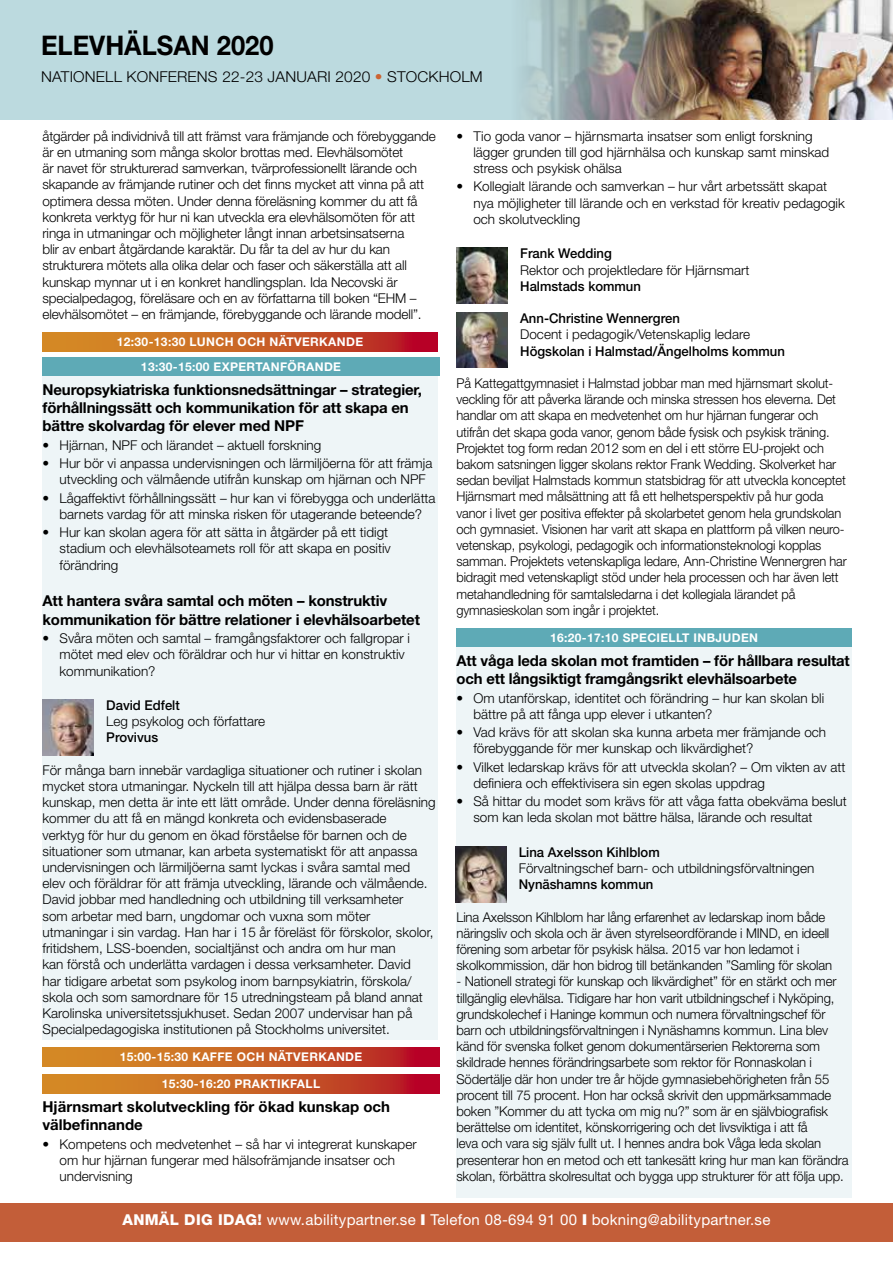
<style>
.page{position:relative;width:893px;height:1263px;background:#fff}
.page>*{position:absolute;margin:0;border:0;box-sizing:border-box;transform-origin:0 0}
.t1{font:700 27px "Helvetica Neue LT Std";color:#000;scale:.94 1}
.t2{font:700 15px/18.5px "Helvetica Neue LT Std";letter-spacing:-.01em;color:#000}
.t3{font:15px "Helvetica Neue LT Std";letter-spacing:.02em;color:#fff}
.t4{font:300 15px "Helvetica Neue LT Std";letter-spacing:.01em;color:#000}
.t5{font:300 13.5px/16.2px "Helvetica Neue LT Std";letter-spacing:-.01em;color:#000}
.t6{font:300 13.5px/16.2px "Helvetica Neue LT Std";letter-spacing:-.01em;color:#000;scale:.95 1}
.t7{font:500 13.5px "Helvetica Neue LT Std";color:#000}
.t8{font:700 12px/24.8px "Helvetica Neue LT Std";letter-spacing:.03em;color:#fff;text-align:center}
.t9{font:700 12px "Helvetica Neue LT Std";color:#fff;scale:1.05 1}
.s1{color:#cb6433}
.s2{font-weight:800}
.s3{font-weight:900}
</style>
<div class="page">
<div style="left:43px;top:373px;width:395px;height:667px;background:#eef5f7"></div>
<div style="left:456px;top:631px;width:396px;height:566px;background:#eef5f7"></div>
<svg style="left:43px;top:333px;width:394px;height:18px;background:#c85b25"></svg>
<div style="left:43px;top:357px;width:397px;height:19px;background:#5eaab6"></div>
<svg style="left:43px;top:1048px;width:397px;height:18px;background:#c85b25"></svg>
<svg style="left:43px;top:1075px;width:397px;height:18px;background:#c85b25"></svg>
<div style="left:0;top:1203px;width:893px;height:39px;background:#c35e39"></div>
<div style="left:456px;top:629px;width:396px;height:18px;background:#5eaab6"></div>
<img style="left:43px;top:700px;width:51px;height:55px">
<img style="left:456px;top:248px;width:51px;height:55px">
<img style="left:456px;top:313px;width:51px;height:55px">
<img style="left:455px;top:847px;width:51px;height:55px">
<hr style="left:0;top:0;width:1px;height:119px;background:#bcdadf">
<div style="left:1px;top:0;width:891px;height:119px;background:#bcdadf"></div>
<img style="left:520px;top:0;width:373px;height:119px">
<h1 class="t1" style="left:41px;top:29px;width:249px">ELEVHÄLSAN 2020</h1>
<p class="t4" style="left:41px;top:67px;width:443px">NATIONELL KONFERENS 22-23 JANUARI 2020 <span class="s1">•</span> STOCKHOLM</p>
<p class="t5" style="left:43px;top:128px;width:395px">åtgärder på individnivå till att främst vara främjande och förebyggande är en utmaning som många skolor brottas med. Elevhälsomötet<br>är navet för strukturerad samverkan, tvärprofessionellt lärande och skapande av främjande rutiner och det finns mycket att vinna på att optimera dessa möten. Under denna föreläsning kommer du att få konkreta verktyg för hur ni kan utveckla era elevhälsomöten för att ringa in utmaningar och möjligheter långt innan arbetsinsatserna<br>blir av enbart åtgärdande karaktär. Du får ta del av hur du kan strukturera mötets alla olika delar och faser och säkerställa att all kunskap mynnar ut i en konkret handlingsplan. Ida Necovski är specialpedagog, föreläsare och en av författarna till boken “EHM – elevhälsomötet – en främjande, förebyggande och lärande modell”.</p>
<p class="t8" style="left:117px;top:329px;width:248px">12:30-13:30 LUNCH OCH NÄTVERKANDE<br>13:30-15:00 EXPERTANFÖRANDE</p>
<p class="t2" style="left:43px;top:380px;width:381px">Neuropsykiatriska funktionsnedsättningar – strategier, förhållningssätt och kommunikation för att skapa en bättre skolvardag för elever med NPF</p>
<p class="t5" style="left:43px;top:437px;width:280px">• Hjärnan, NPF och lärandet – aktuell forskning</p>
<p class="t5" style="left:60px;top:455px;width:374px;text-indent:-17px">• Hur bör vi anpassa undervisningen och lärmiljöerna för att främja utveckling och välmående utifrån kunskap om hjärnan och NPF</p>
<p class="t5" style="left:43px;top:489px;width:395px;text-align:center">• Lågaffektivt förhållningssätt – hur kan vi förebygga och underlätta barnets vardag för att minska risken för utagerande beteende?</p>
<p class="t5" style="left:60px;top:524px;width:333px;text-indent:-17px">• Hur kan skolan agera för att sätta in åtgärder på ett tidigt stadium och elevhälsoteamets roll för att skapa en positiv förändring</p>
<p class="t2" style="left:43px;top:591px;width:379px">Att hantera svåra samtal och möten – konstruktiv kommunikation för bättre relationer i elevhälsoarbetet</p>
<p class="t5" style="left:60px;top:630px;width:352px;text-indent:-17px">• Svåra möten och samtal – framgångsfaktorer och fallgropar i mötet med elev och föräldrar och hur vi hittar en konstruktiv kommunikation?</p>
<p class="t7" style="left:106px;top:697px;width:75px">David Edfelt</p>
<p class="t5" style="left:106px;top:713px;width:160px">Leg psykolog och författare</p>
<p class="t7" style="left:106px;top:730px;width:53px">Provivus</p>
<p class="t5" style="left:43px;top:762px;width:395px">För många barn innebär vardagliga situationer och rutiner i skolan mycket stora utmaningar. Nyckeln till att hjälpa dessa barn är rätt kunskap, men detta är inte ett lätt område. Under denna föreläsning kommer du att få en mängd konkreta och evidensbaserade<br>verktyg för hur du genom en ökad förståelse för barnen och de situationer som utmanar, kan arbeta systematiskt för att anpassa undervisningen och lärmiljöerna samt lyckas i svåra samtal med elev och föräldrar för att främja utveckling, lärande och välmående.<br>David jobbar med handledning och utbildning till verksamheter<br>som arbetar med barn, ungdomar och vuxna som möter utmaningar i sin vardag. Han har i 15 år föreläst för förskolor, skolor, fritidshem, LSS-boenden, socialtjänst och andra om hur man<br>kan förstå och underlätta vardagen i dessa verksamheter. David<br>har tidigare arbetat som psykolog inom barnpsykiatrin, förskola/ skola och som samordnare för 15 utredningsteam på bland annat Karolinska universitetssjukhuset. Sedan 2007 undervisar han på Specialpedagogiska institutionen på Stockholms universitet.</p>
<p class="t8" style="left:120px;top:1044px;width:244px">15:00-15:30 KAFFE OCH NÄTVERKANDE</p>
<p class="t8" style="left:162px;top:1071px;width:160px">15:30-16:20 PRAKTIKFALL</p>
<p class="t2" style="left:43px;top:1097px;width:349px">Hjärnsmart skolutveckling för ökad kunskap och välbefinnande</p>
<p class="t5" style="left:60px;top:1135px;width:359px;text-indent:-17px">• Kompetens och medvetenhet – så har vi integrerat kunskaper om hur hjärnan fungerar med hälsofrämjande insatser och undervisning</p>
<p class="t9" style="left:43px;top:1211px;width:756px">ANMÄL DIG IDAG! Telefon 08-694 91 00, fax 08-694 91 04 eller bokning@abilitypartner.se | Besök oss gärna på www.abilitypartner.se!</p>
<p class="t5" style="left:473px;top:128px;width:357px;text-indent:-17px">• Tio goda vanor – hjärnsmarta insatser som enligt forskning lägger grunden till god hjärnhälsa och kunskap samt minskad stress och psykisk ohälsa</p>
<p class="t5" style="left:473px;top:178px;width:373px;text-indent:-17px">• Kollegialt lärande och samverkan – hur vårt arbetssätt skapat nya möjligheter till lärande och en verkstad för kreativ pedagogik och skolutveckling</p>
<p class="t7" style="left:520px;top:246px;width:93px">Frank Wedding</p>
<p class="t5" style="left:520px;top:261px;width:231px">Rektor och projektledare för Hjärnsmart</p>
<p class="t7" style="left:520px;top:278px;width:122px">Halmstads kommun</p>
<p class="t7" style="left:520px;top:310px;width:161px">Ann-Christine Wennergren</p>
<p class="t5" style="left:520px;top:326px;width:231px">Docent i pedagogik/Vetenskaplig ledare</p>
<p class="t7" style="left:520px;top:343px;width:266px">Högskolan i Halmstad/Ängelholms kommun</p>
<p class="t6" style="left:456px;top:375px;width:412px">På Kattegattgymnasiet i Halmstad jobbar man med hjärnsmart skolut&shy;veckling för att påverka lärande och minska stressen hos eleverna. Det handlar om att skapa en medvetenhet om hur hjärnan fungerar och utifrån det skapa goda vanor, genom både fysisk och psykisk träning.<br>Projektet tog form redan 2012 som en del i ett större EU-projekt och bakom satsningen ligger skolans rektor Frank Wedding. Skolverket har sedan beviljat Halmstads kommun statsbidrag för att utveckla konceptet Hjärnsmart med målsättning att få ett helhetsperspektiv på hur goda vanor i livet ger positiva effekter på skolarbetet genom hela grundskolan och gymnasiet. Visionen har varit att skapa en plattform på vilken neuro&shy;vetenskap, psykologi, pedagogik och informationsteknologi kopplas samman. Projektets vetenskapliga ledare, Ann-Christine Wennergren har bidragit med vetenskapligt stöd under hela processen och har även lett metahandledning för samtalsledarna i det kollegiala lärandet på gymnasieskolan som ingår i projektet.</p>
<p class="t8" style="left:550px;top:625px;width:210px">16:20-17:10 SPECIELLT INBJUDEN</p>
<p class="t2" style="left:456px;top:651px;width:395px">Att våga leda skolan mot framtiden – för hållbara resultat och ett långsiktigt framgångsrikt elevhälsoarbete</p>
<p class="t5" style="left:473px;top:689px;width:352px;text-indent:-17px">• Om utanförskap, identitet och förändring – hur kan skolan bli bättre på att fånga upp elever i utkanten?</p>
<p class="t5" style="left:473px;top:724px;width:354px;text-indent:-17px">• Vad krävs för att skolan ska kunna arbeta mer främjande och förebyggande för mer kunskap och likvärdighet?</p>
<p class="t5" style="left:473px;top:758px;width:374px;text-indent:-17px">• Vilket ledarskap krävs för att utveckla skolan? – Om vikten av att definiera och effektivisera sin egen skolas uppdrag</p>
<p class="t5" style="left:473px;top:793px;width:375px;text-indent:-17px">• Så hittar du modet som krävs för att våga fatta obekväma beslut som kan leda skolan mot bättre hälsa, lärande och resultat</p>
<p class="t7" style="left:519px;top:844px;width:142px">Lina Axelsson Kihlblom</p>
<p class="t5" style="left:519px;top:860px;width:297px">Förvaltningschef barn- och utbildningsförvaltningen</p>
<p class="t7" style="left:519px;top:876px;width:136px">Nynäshamns kommun</p>
<p class="t5" style="left:456px;top:908px;width:377px">Lina Axelsson Kihlblom har lång erfarenhet av ledarskap inom både näringsliv och skola och är även styrelseordförande i MIND, en ideell förening som arbetar för psykisk hälsa. 2015 var hon ledamot i skolkommission, där hon bidrog till betänkanden ”Samling för skolan</p>
<p class="t5" style="left:456px;top:973px;width:394px">- Nationell strategi för kunskap och likvärdighet” för en stärkt och mer tillgänglig elevhälsa. Tidigare har hon varit utbildningschef i Nyköping, grundskolechef i Haninge kommun och numera förvaltningschef för barn och utbildningsförvaltningen i Nynäshamns kommun. Lina blev känd för svenska folket genom dokumentärserien Rektorerna som skildrade hennes förändringsarbete som rektor för Ronnaskolan i Södertälje där hon under tre år höjde gymnasiebehörigheten från 55 procent till 75 procent. Hon har också skrivit den uppmärksammade boken ”Kommer du att tycka om mig nu?” som är en självbiografisk berättelse om identitet, könskorrigering och det livsviktiga i att få<br>leva och vara sig själv fullt ut. I hennes andra bok Våga leda skolan presenterar hon en metod och ett tankesätt kring hur man kan förändra skolan, förbättra skolresultat och bygga upp strukturer för att följa upp.</p>
<p class="t3" style="left:122px;top:1211px;width:649px"><span class="s2">ANMÄL DIG IDAG!</span> www.abilitypartner.se <span class="s3">I</span> Telefon 08-694 91 00 <span class="s3">I</span> bokning@abilitypartner.se</p>
</div>
